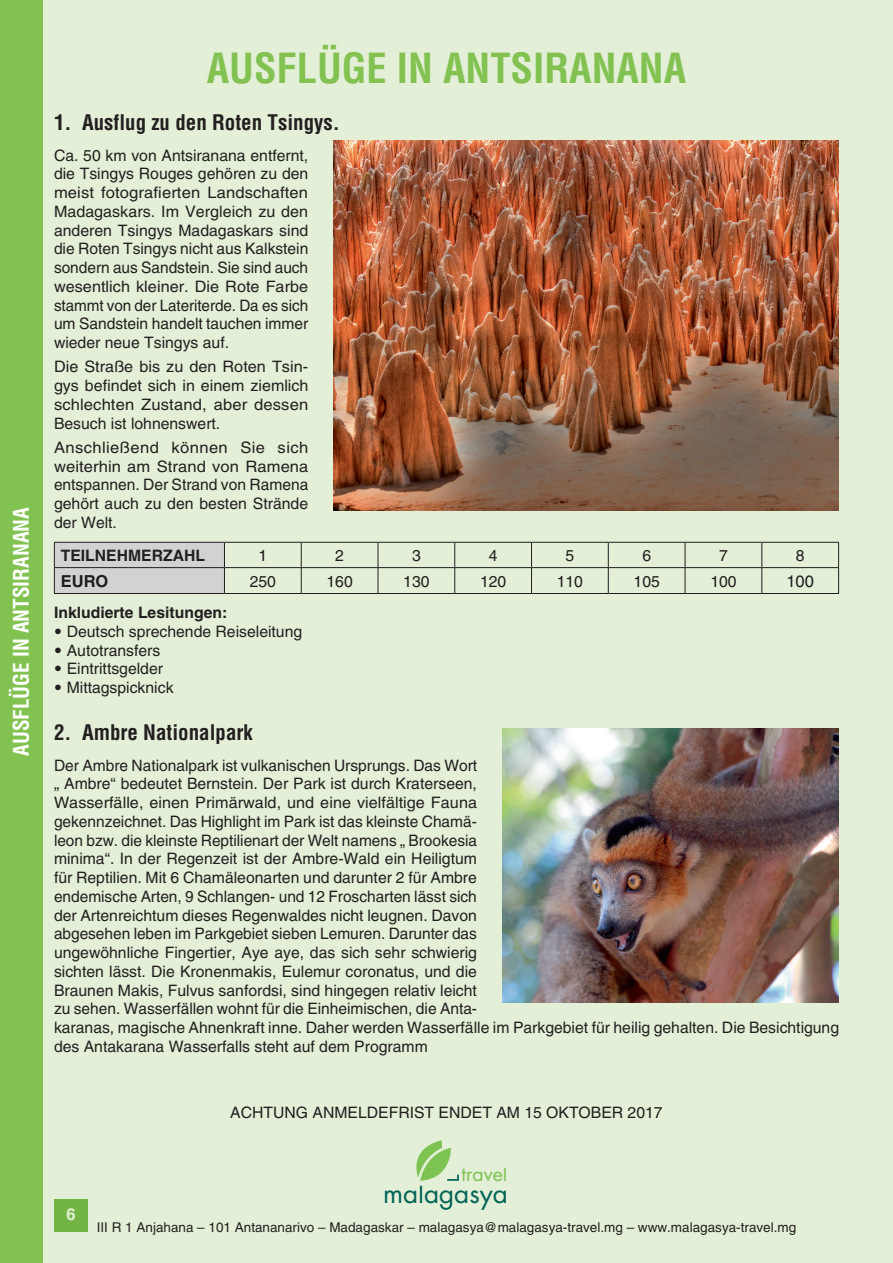
<style>
.page{position:relative;width:893px;height:1263px;background:#e3efd7}
.page>*{position:absolute;margin:0;border:0;box-sizing:border-box;transform-origin:0 0}
.t1{font:700 condensed 40.5px "Helvetica LT Std";color:#82c251}
.t2{font:26.1px "Futura";color:#006355}
.t3{font:700 condensed 21px "Helvetica LT Std";color:#231f20}
.t4{font:700 condensed 21px "Helvetica LT Std";color:#fff}
.t5{font:19.5px "Futura";color:#7cc352}
.t6{font:700 16.5px "Helvetica LT Std";color:#1b1d1f}
.t7{font:16.5px "Helvetica LT Std";color:#1b1d1f}
.t8{font:700 16.5px "Helvetica LT Std";color:#fff}
.t9{font:15.75px/18.8px "Helvetica LT Std";color:#231f20;text-align:justify}
.t10{font:15.75px/18.8px "Helvetica LT Std";color:#231f20;text-align:justify;scale:1.05 1}
.t11{font:700 15.75px "Helvetica LT Std";color:#231f20}
.t12{font:13.5px "Helvetica LT Std";color:#231f20}
.s1{font-family:"Helvetica Neue LT Std";font-weight:300;font-stretch:condensed}
.s2{font-size:15.6px}
.s3{font-size:20.85px}
</style>
<div class="page">
<div style="left:0;top:0;width:43px;height:1263px;background:#82c251"></div>
<div style="left:54px;top:1199px;width:34px;height:32px;background:#73b544"></div>
<svg style="left:416px;top:1140px;width:43px;height:41px"></svg>
<hr style="left:224px;top:567px;width:77px;height:1px;background:#231f20">
<hr style="left:301px;top:567px;width:77px;height:1px;background:#231f20">
<svg style="left:301px;top:543px;width:1px;height:50px"></svg>
<hr style="left:378px;top:567px;width:77px;height:1px;background:#231f20">
<svg style="left:378px;top:543px;width:1px;height:50px"></svg>
<hr style="left:455px;top:567px;width:76px;height:1px;background:#231f20">
<svg style="left:454px;top:543px;width:1px;height:50px"></svg>
<hr style="left:531px;top:567px;width:77px;height:1px;background:#231f20">
<svg style="left:531px;top:543px;width:1px;height:50px"></svg>
<hr style="left:608px;top:567px;width:77px;height:1px;background:#231f20">
<svg style="left:608px;top:543px;width:1px;height:50px"></svg>
<hr style="left:685px;top:567px;width:77px;height:1px;background:#231f20">
<svg style="left:685px;top:543px;width:1px;height:50px"></svg>
<hr style="left:762px;top:567px;width:77px;height:1px;background:#231f20">
<svg style="left:761px;top:543px;width:1px;height:50px"></svg>
<hr style="left:224px;top:542px;width:77px;height:1px;background:#231f20">
<hr style="left:301px;top:542px;width:77px;height:1px;background:#231f20">
<hr style="left:378px;top:542px;width:77px;height:1px;background:#231f20">
<hr style="left:455px;top:542px;width:76px;height:1px;background:#231f20">
<hr style="left:531px;top:542px;width:77px;height:1px;background:#231f20">
<hr style="left:608px;top:542px;width:77px;height:1px;background:#231f20">
<hr style="left:685px;top:542px;width:77px;height:1px;background:#231f20">
<hr style="left:762px;top:542px;width:77px;height:1px;background:#231f20">
<svg style="left:838px;top:543px;width:1px;height:50px"></svg>
<hr style="left:224px;top:593px;width:77px;height:1px;background:#231f20">
<hr style="left:301px;top:593px;width:77px;height:1px;background:#231f20">
<hr style="left:378px;top:593px;width:77px;height:1px;background:#231f20">
<hr style="left:455px;top:593px;width:76px;height:1px;background:#231f20">
<hr style="left:531px;top:593px;width:77px;height:1px;background:#231f20">
<hr style="left:608px;top:593px;width:77px;height:1px;background:#231f20">
<hr style="left:685px;top:593px;width:77px;height:1px;background:#231f20">
<hr style="left:762px;top:593px;width:77px;height:1px;background:#231f20">
<div style="left:54px;top:542px;width:171px;height:51px;background:#d1d2d4"></div>
<hr style="left:54px;top:593px;width:170px;height:1px;background:#231f20">
<img style="left:334px;top:140px;width:505px;height:371px">
<img style="left:502px;top:729px;width:337px;height:273px">
<h3 class="t4" style="left:8px;top:756px;width:250px;rotate:-90deg">AUSFLÜGE IN ANTSIRANANA</h3>
<h1 class="t1" style="left:207px;top:43px;width:481px">AUSFLÜGE IN ANTSIRANANA</h1>
<h3 class="t3" style="left:54px;top:109px;width:287px">1. Ausflug zu den Roten Tsingys.</h3>
<p class="t9" style="left:54px;top:146px;width:256px">Ca. 50 km von Antsiranana entfernt, die Tsingys Rouges gehören zu den meist fotografierten Landschaften Madagaskars. Im Vergleich zu den anderen Tsingys Madagaskars sind die Roten Tsingys nicht aus Kalkstein sondern aus Sandstein. Sie sind auch wesentlich kleiner. Die Rote Farbe stammt von der Lateriterde. Da es sich um Sandstein handelt tauchen immer wieder neue Tsingys auf.</p>
<p class="t9" style="left:54px;top:357px;width:256px">Die Straße bis zu den Roten Tsin&shy;gys befindet sich in einem ziemlich schlechten Zustand, aber dessen Besuch ist lohnenswert.</p>
<p class="t10" style="left:54px;top:438px;width:244px">Anschließend können Sie sich weiterhin am Strand von Ramena entspannen. Der Strand von Ramena gehört auch zu den besten Strände der Welt.</p>
<p class="t11" style="left:61px;top:546px;width:146px">TEILNEHMERZAHL</p>
<p class="t9" style="left:258px;top:546px;width:10px">1</p>
<p class="t9" style="left:335px;top:546px;width:10px">2</p>
<p class="t9" style="left:412px;top:546px;width:10px">3</p>
<p class="t9" style="left:489px;top:546px;width:10px">4</p>
<p class="t9" style="left:566px;top:546px;width:10px">5</p>
<p class="t9" style="left:642px;top:546px;width:10px">6</p>
<p class="t9" style="left:719px;top:546px;width:10px">7</p>
<p class="t9" style="left:796px;top:546px;width:10px">8</p>
<p class="t6" style="left:61px;top:571px;width:49px">EURO</p>
<p class="t9" style="left:250px;top:572px;width:28px">250</p>
<p class="t9" style="left:326px;top:572px;width:28px">160</p>
<p class="t9" style="left:403px;top:572px;width:28px">130</p>
<p class="t9" style="left:480px;top:572px;width:28px">120</p>
<p class="t9" style="left:557px;top:572px;width:28px">110</p>
<p class="t9" style="left:634px;top:572px;width:28px">105</p>
<p class="t9" style="left:710px;top:572px;width:28px">100</p>
<p class="t7" style="left:786px;top:572px;width:29px">100</p>
<p class="t11" style="left:54px;top:603px;width:175px">Inkludierte Lesitungen:</p>
<p class="t9" style="left:54px;top:622px;width:250px"><span class="s1">•</span> Deutsch sprechende Reiseleitung</p>
<p class="t9" style="left:54px;top:641px;width:108px"><span class="s1">•</span> Autotransfers</p>
<p class="t9" style="left:54px;top:659px;width:111px"><span class="s1">•</span> Eintrittsgelder</p>
<p class="t9" style="left:54px;top:678px;width:121px"><span class="s1">•</span> Mittagspicknick</p>
<h3 class="t3" style="left:54px;top:719px;width:200px">2. Ambre Nationalpark</h3>
<p class="t9" style="left:54px;top:756px;width:787px;text-align:left">Der Ambre Nationalpark ist vulkanischen Ursprungs. Das Wort<br>„ Ambre“ bedeutet Bernstein. Der Park ist durch Kraterseen,<br>Wasserfälle, einen Primärwald, und eine vielfältige Fauna<br>gekennzeichnet. Das Highlight im Park ist das kleinste Chamä-<br>leon bzw. die kleinste Reptilienart der Welt namens „ Brookesia<br>minima“. In der Regenzeit ist der Ambre-Wald ein Heiligtum<br>für Reptilien. Mit 6 Chamäleonarten und darunter 2 für Ambre<br>endemische Arten, 9 Schlangen- und 12 Froscharten lässt sich<br>der Artenreichtum dieses Regenwaldes nicht leugnen. Davon<br>abgesehen leben im Parkgebiet sieben Lemuren. Darunter das<br>ungewöhnliche Fingertier, Aye aye, das sich sehr schwierig<br>sichten lässt. Die Kronenmakis, Eulemur coronatus, und die<br>Braunen Makis, Fulvus sanfordsi, sind hingegen relativ leicht<br>zu sehen. Wasserfällen wohnt für die Einheimischen, die Anta-<br>karanas, magische Ahnenkraft inne. Daher werden Wasserfälle im Parkgebiet für heilig gehalten. Die Besichtigung des Antakarana Wasserfalls steht auf dem Programm</p>
<p class="t8" style="left:66px;top:1204px;width:11px">6</p>
<p class="t9" style="left:230px;top:1103px;width:434px">ACHTUNG ANMELDEFRIST ENDET AM 15 OKTOBER 2017</p>
<p class="t5" style="left:461px;top:1160px;width:48px">trave<span class="s2">l</span></p>
<h2 class="t2" style="left:383px;top:1175px;width:126px">ma<span class="s3">l</span>agasya</h2>
<p class="t12" style="left:97px;top:1219px;width:701px">III R 1 Anjahana – 101 Antananarivo – Madagaskar – malagasya@malagasya-travel.mg – www.malagasya-travel.mg</p>
</div>
